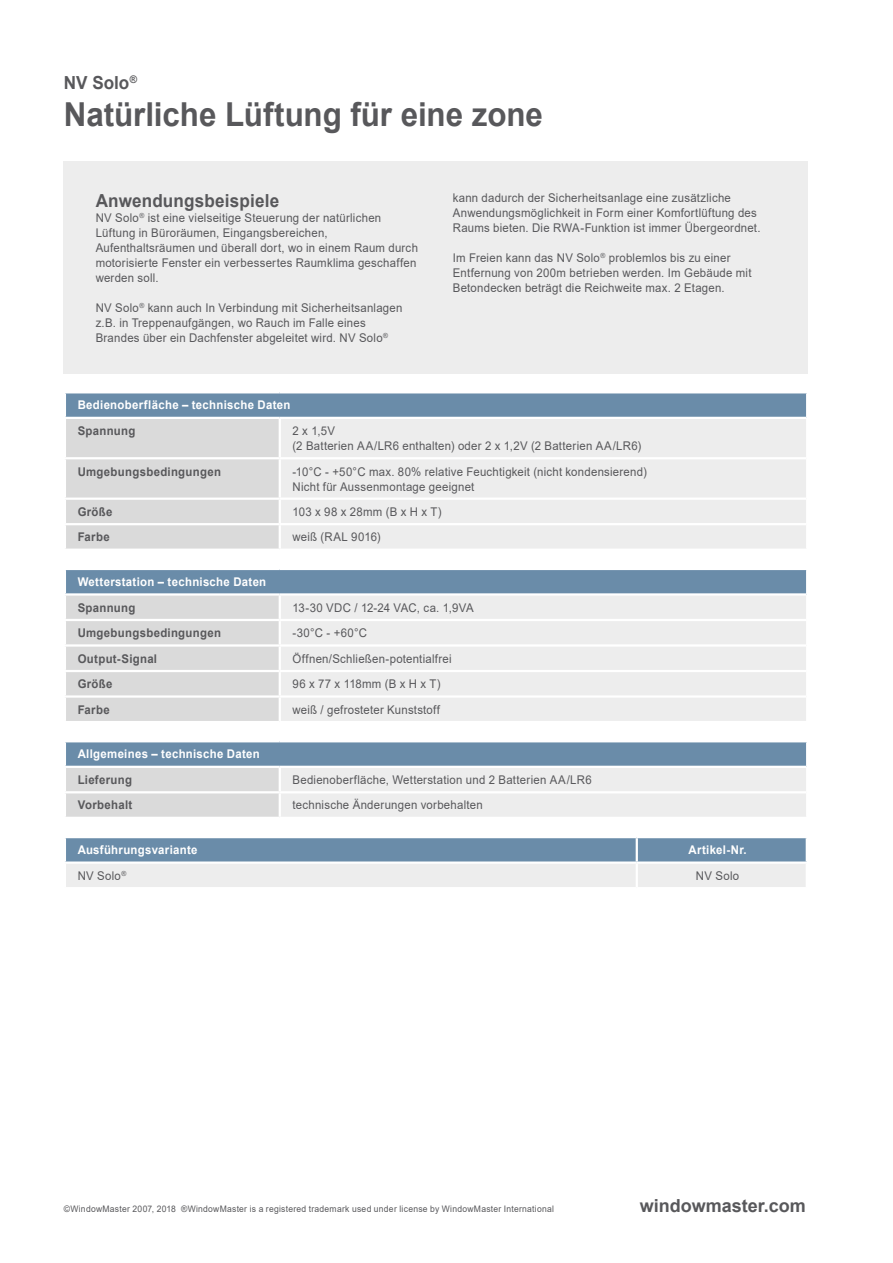
<style>
.page{position:relative;width:893px;height:1263px;background:#fff}
.page>*{position:absolute;margin:0;border:0;box-sizing:border-box;transform-origin:0 0}
.t1{font:700 33px "Arial";letter-spacing:-.005em;color:#58585b;scale:.95 1}
.t2{font:700 18px "Arial";color:#58585b;scale:.95 1}
.t3{font:700 18px "Arial";color:#58585b}
.t4{font:12px/15px "Arial";letter-spacing:.02em;color:#58585b;scale:.95 1}
.t5{font:700 12px "Arial";letter-spacing:.025em;color:#fff;scale:.95 1}
.t6{font:700 12px "Arial";letter-spacing:.025em;color:#58585b;scale:.95 1}
.t7{font:9px "Arial";letter-spacing:.03em;color:#58585b;scale:.95 1}
</style>
<div class="page">
<svg style="left:66px;top:838px;width:740px;height:49px;background:#acbdcb"></svg>
<hr style="left:64px;top:861px;width:573px;height:3px;background:#fff">
<hr style="left:636px;top:864px;width:2px;height:23px;background:#fff">
<hr style="left:637px;top:861px;width:171px;height:3px;background:#fff">
<hr style="left:636px;top:838px;width:2px;height:23px;background:#fff">
<div style="left:65px;top:392px;width:742px;height:26px;background:#6a8ca9"></div>
<div style="left:66px;top:419px;width:213px;height:130px;background:#dadada"></div>
<div style="left:281px;top:419px;width:525px;height:130px;background:#ededed"></div>
<hr style="left:64px;top:417px;width:216px;height:2px;background:#fff">
<hr style="left:280px;top:417px;width:526px;height:2px;background:#fff">
<hr style="left:64px;top:457px;width:216px;height:2px;background:#fff">
<hr style="left:280px;top:457px;width:526px;height:2px;background:#fff">
<hr style="left:64px;top:497px;width:216px;height:3px;background:#fff">
<hr style="left:280px;top:497px;width:526px;height:3px;background:#fff">
<hr style="left:64px;top:523px;width:216px;height:2px;background:#fff">
<hr style="left:280px;top:523px;width:526px;height:2px;background:#fff">
<hr style="left:64px;top:391px;width:216px;height:2px;background:#fff">
<hr style="left:64px;top:393px;width:2px;height:24px;background:#fff">
<hr style="left:280px;top:391px;width:527px;height:2px;background:#fff">
<svg style="left:806px;top:393px;width:1px;height:25px"></svg>
<div style="left:65px;top:569px;width:742px;height:25px;background:#6a8ca9"></div>
<div style="left:66px;top:596px;width:213px;height:125px;background:#dadada"></div>
<div style="left:281px;top:596px;width:525px;height:125px;background:#ededed"></div>
<hr style="left:64px;top:593px;width:216px;height:3px;background:#fff">
<hr style="left:280px;top:593px;width:526px;height:3px;background:#fff">
<hr style="left:64px;top:619px;width:216px;height:2px;background:#fff">
<hr style="left:280px;top:619px;width:526px;height:2px;background:#fff">
<hr style="left:64px;top:644px;width:216px;height:3px;background:#fff">
<hr style="left:280px;top:644px;width:526px;height:3px;background:#fff">
<hr style="left:64px;top:670px;width:216px;height:2px;background:#fff">
<hr style="left:280px;top:670px;width:526px;height:2px;background:#fff">
<hr style="left:64px;top:695px;width:216px;height:3px;background:#fff">
<hr style="left:280px;top:695px;width:526px;height:3px;background:#fff">
<hr style="left:64px;top:568px;width:216px;height:2px;background:#fff">
<hr style="left:64px;top:570px;width:2px;height:23px;background:#fff">
<hr style="left:280px;top:568px;width:527px;height:2px;background:#fff">
<svg style="left:806px;top:570px;width:1px;height:25px"></svg>
<svg style="left:65px;top:742px;width:742px;height:75px;background:#c2ccd5"></svg>
<div style="left:64px;top:162px;width:744px;height:212px;background:#ededed"></div>
<h2 class="t2" style="left:64px;top:70px;width:79px">NV Solo<sup>®</sup></h2>
<h1 class="t1" style="left:64px;top:91px;width:506px">Natürliche Lüftung für eine zone</h1>
<h2 class="t2" style="left:96px;top:188px;width:195px">Anwendungsbeispiele</h2>
<p class="t4" style="left:96px;top:210px;width:341px">NV Solo<sup>®</sup> ist eine vielseitige Steuerung der natürlichen Lüftung in Büroräumen, Eingangsbereichen, Aufenthaltsräumen und überall dort, wo in einem Raum durch motorisierte Fenster ein verbessertes Raumklima geschaffen werden soll.</p>
<p class="t4" style="left:96px;top:300px;width:324px">NV Solo<sup>®</sup> kann auch In Verbindung mit Sicherheitsanlagen z.B. in Treppenaufgängen, wo Rauch im Falle eines<br>Brandes über ein Dachfenster abgeleitet wird. NV Solo<sup>®</sup></p>
<p class="t4" style="left:453px;top:190px;width:325px">kann dadurch der Sicherheitsanlage eine zusätzliche<br>Anwendungsmöglichkeit in Form einer Komfortlüftung des<br>Raums bieten. Die RWA-Funktion ist immer Übergeordnet.</p>
<p class="t4" style="left:453px;top:250px;width:316px">Im Freien kann das NV Solo<sup>®</sup> problemlos bis zu einer<br>Entfernung von 200m betrieben werden. Im Gebäude mit<br>Betondecken beträgt die Reichweite max. 2 Etagen.</p>
<p class="t5" style="left:78px;top:397px;width:225px">Bedienoberfläche – technische Daten</p>
<p class="t6" style="left:78px;top:422px;width:62px">Spannung</p>
<p class="t4" style="left:293px;top:423px;width:369px">2 x 1,5V<br>(2 Batterien AA/LR6 enthalten) oder 2 x 1,2V (2 Batterien AA/LR6)</p>
<p class="t6" style="left:78px;top:463px;width:152px">Umgebungsbedingungen</p>
<p class="t4" style="left:293px;top:464px;width:375px">-10°C - +50°C max. 80% relative Feuchtigkeit (nicht kondensierend)<br>Nicht für Aussenmontage geeignet</p>
<p class="t6" style="left:78px;top:503px;width:38px">Größe</p>
<p class="t4" style="left:293px;top:504px;width:158px">103 x 98 x 28mm (B x H x T)</p>
<p class="t6" style="left:78px;top:529px;width:35px">Farbe</p>
<p class="t4" style="left:293px;top:529px;width:94px">weiß (RAL 9016)</p>
<p class="t5" style="left:78px;top:573px;width:200px">Wetterstation – technische Daten</p>
<p class="t6" style="left:78px;top:599px;width:62px">Spannung</p>
<p class="t4" style="left:293px;top:600px;width:192px">13-30 VDC / 12-24 VAC, ca. 1,9VA</p>
<p class="t6" style="left:78px;top:624px;width:152px">Umgebungsbedingungen</p>
<p class="t4" style="left:293px;top:625px;width:80px">-30°C - +60°C</p>
<p class="t6" style="left:78px;top:650px;width:85px">Output-Signal</p>
<p class="t4" style="left:293px;top:651px;width:169px">Öffnen/Schließen-potentialfrei</p>
<p class="t6" style="left:78px;top:675px;width:38px">Größe</p>
<p class="t4" style="left:293px;top:676px;width:158px">96 x 77 x 118mm (B x H x T)</p>
<p class="t6" style="left:78px;top:701px;width:35px">Farbe</p>
<p class="t4" style="left:293px;top:702px;width:157px">weiß / gefrosteter Kunststoff</p>
<p class="t5" style="left:78px;top:746px;width:193px">Allgemeines – technische Daten</p>
<p class="t6" style="left:78px;top:771px;width:59px">Lieferung</p>
<p class="t4" style="left:293px;top:772px;width:316px">Bedienoberfläche, Wetterstation und 2 Batterien AA/LR6</p>
<p class="t6" style="left:78px;top:797px;width:59px">Vorbehalt</p>
<p class="t4" style="left:293px;top:798px;width:202px">technische Änderungen vorbehalten</p>
<p class="t5" style="left:78px;top:841px;width:128px">Ausführungsvariante</p>
<p class="t5" style="left:688px;top:841px;width:63px">Artikel-Nr.</p>
<p class="t4" style="left:78px;top:868px;width:53px">NV Solo<sup>®</sup></p>
<p class="t4" style="left:696px;top:868px;width:47px">NV Solo</p>
<p class="t7" style="left:64px;top:1202px;width:518px">©WindowMaster 2007, 2018 ®WindowMaster is a registered trademark used under license by WindowMaster International</p>
<h2 class="t3" style="left:640px;top:1193px;width:168px">windowmaster.com</h2>
</div>
